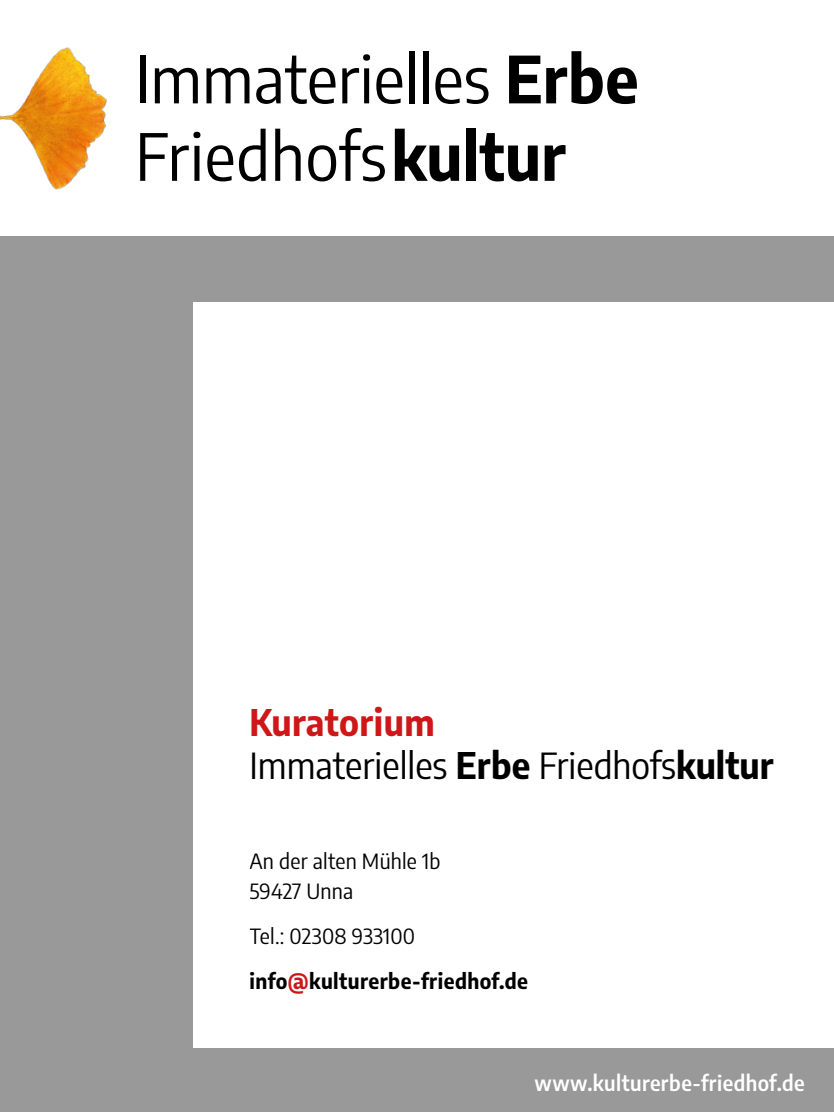
<style>
.page{position:relative;width:834px;height:1112px;background:#fff}
.page>*{position:absolute;margin:0;border:0;box-sizing:border-box;transform-origin:0 0}
.t1{font:semi-condensed 64.55px/77.5px "Encode Sans";color:#000}
.t2{font:semi-condensed 36px/43.2px "Encode Sans";color:#000}
.t3{font:700 semi-condensed 21px/45px "Encode Sans";letter-spacing:.02em;color:#000}
.t4{font:600 semi-condensed 21px "Encode Sans";letter-spacing:.02em;color:#fff}
.t5{font:semi-condensed 21px/30px "Encode Sans";letter-spacing:.01em;color:#000}
.s1{font-weight:700}
.s2{font-weight:700;color:#cd1719}
.s3{font-weight:400}
.s4{color:#cd1719}
</style>
<div class="page">
<div style="left:0;top:236px;width:834px;height:876px;background:#999"></div>
<div style="left:193px;top:302px;width:641px;height:746px;background:#fff"></div>
<img style="left:0;top:47px;width:107px;height:143px">
<h1 class="t1" style="left:135px;top:38px;width:505px">Immaterielles <span class="s1">Erbe<br></span>Friedhofs<span class="s1">kultur</span></h1>
<h2 class="t2" style="left:249px;top:699px;width:526px"><span class="s2">Kuratorium<br></span>Immaterielles <span class="s1">Erbe</span> Friedhofs<span class="s1">kultur</span></h2>
<p class="t5" style="left:249px;top:845px;width:192px">An der alten Mühle 1b<br>59427 Unna</p>
<p class="t3" style="left:249px;top:912px;width:280px"><span class="s3">Tel.: 02308 933100 </span>info<span class="s4">@</span>kulturerbe-friedhof.de</p>
<p class="t4" style="left:535px;top:1068px;width:271px">www.kulturerbe-friedhof.de</p>
</div>
